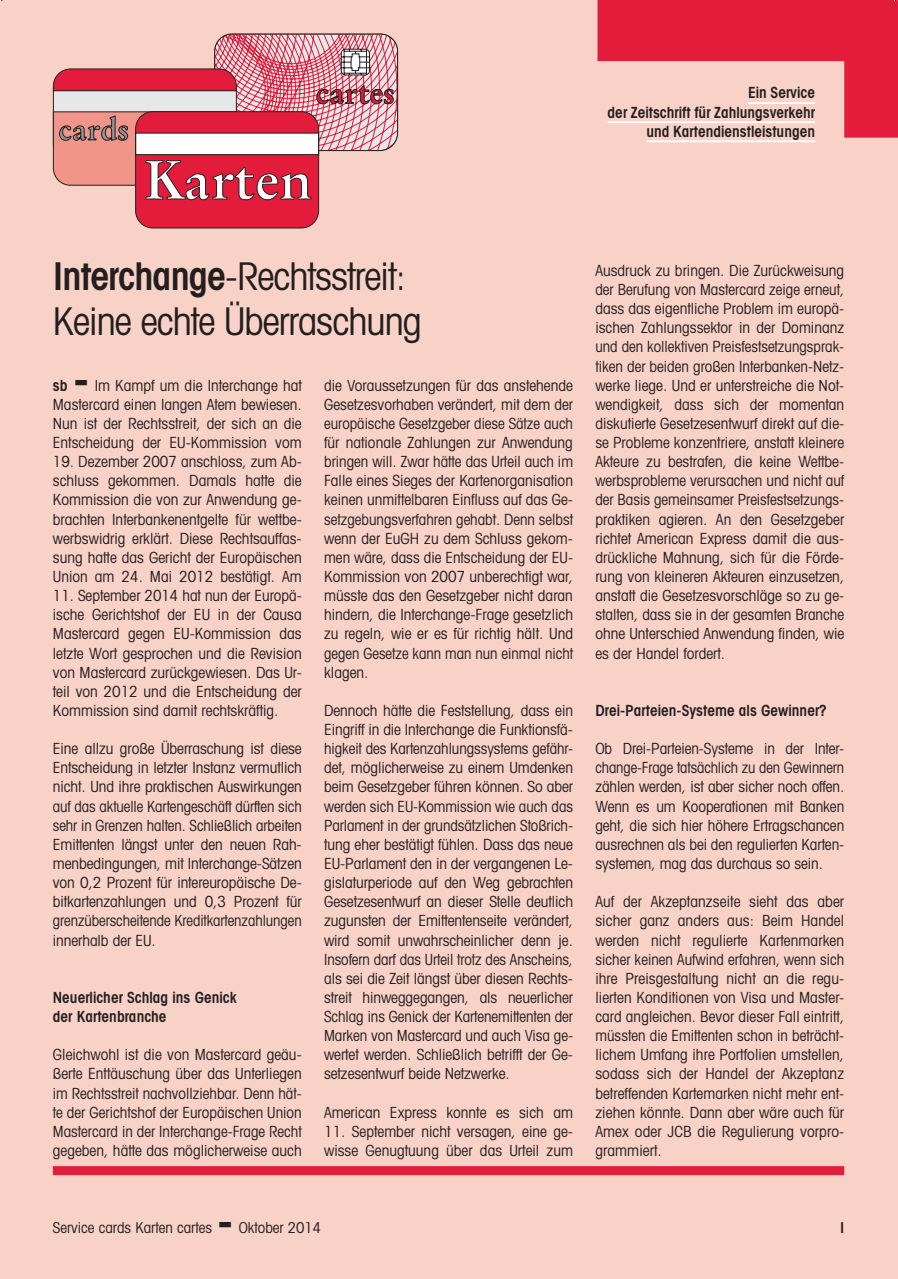
<style>
.page{position:relative;width:898px;height:1279px;background:#fff}
.page>*{position:absolute;margin:0;border:0;box-sizing:border-box;transform-origin:0 0}
.t1{font:700 54.75px "Stempel Garamond";color:#fff}
.t2{font:condensed 38.25px/45px "Avant Garde";letter-spacing:-.025em;color:#231f20}
.t3{font:700 30.45px "Stempel Garamond";color:#e41c3b}
.t4{font:700 30.45px "Stempel Garamond";color:#939598}
.t5{font:condensed 15.3px/19.2px "Avant Garde";color:#231f20;text-align:justify}
.t6{font:600 condensed 15.3px/19.2px "Avant Garde";color:#231f20;text-align:right}
.t7{font:condensed 15px "Avant Garde";color:#231f20}
.t8{font:600 condensed 15px "Avant Garde";color:#231f20}
.s1{font-weight:600}
</style>
<div class="page">
<div style="left:2px;top:0;width:895px;height:1279px;background:#f9d2c7"></div>
<hr style="left:0;top:0;width:2px;height:1279px;background:#f9d2c7">
<div style="left:53px;top:1166px;width:791px;height:9px;background:#e41c3b"></div>
<hr style="left:646px;top:140px;width:169px;height:2px;background:#fff">
<div style="left:136px;top:112px;width:182px;height:116px;background:#e41c3b;border-radius:17px"></div>
<svg style="left:53px;top:34px;width:344px;height:167px"></svg>
<svg style="left:597px;top:0;width:301px;height:138px"></svg>
<h3 class="t4" style="left:58px;top:111px;width:72px">cards</h3>
<h3 class="t3" style="left:316px;top:74px;width:81px">cartes</h3>
<h1 class="t1" style="left:143px;top:146px;width:171px">Karten</h1>
<p class="t6" style="left:607px;top:83px;width:209px">Ein Service<br>der Zeitschrift für Zahlungsverkehr und Kartendienstleistungen</p>
<h2 class="t2" style="left:53px;top:253px;width:370px"><span class="s1">Interchange</span>-Rechtsstreit:<br>Keine echte Überraschung</h2>
<p class="t5" style="left:53px;top:375px;width:250px;text-indent:42px">Im Kampf um die Interchange hat Mastercard einen langen Atem bewiesen.<br>Nun ist der Rechtsstreit, der sich an die Entscheidung der EU-Kommission vom</p>
<p class="t5" style="left:53px;top:452px;width:250px">19. Dezember 2007 anschloss, zum Ab&shy;schluss gekommen. Damals hatte die Kommission die von zur Anwendung ge&shy;brachten Interbankenentgelte für wettbe&shy;werbswidrig erklärt. Diese Rechtsauffas&shy;sung hatte das Gericht der Europäischen Union am 24. Mai 2012 bestätigt. Am</p>
<p class="t5" style="left:53px;top:586px;width:250px">11. September 2014 hat nun der Europä&shy;ische Gerichtshof der EU in der Causa Mastercard gegen EU-Kommission das letzte Wort gesprochen und die Revision von Mastercard zurückgewiesen. Das Ur&shy;teil von 2012 und die Entscheidung der Kommission sind damit rechtskräftig.</p>
<p class="t5" style="left:53px;top:739px;width:250px">Eine allzu große Überraschung ist diese Entscheidung in letzter Instanz vermutlich nicht. Und ihre praktischen Auswirkungen auf das aktuelle Kartengeschäft dürften sich sehr in Grenzen halten. Schließlich arbeiten Emittenten längst unter den neuen Rah&shy;menbedingungen, mit Interchange-Sätzen von 0,2 Prozent für intereuropäische De&shy;bitkartenzahlungen und 0,3 Prozent für grenzüberscheitende Kreditkartenzahlungen innerhalb der EU.</p>
<p class="t6" style="left:53px;top:375px;width:16px">sb</p>
<p class="t6" style="left:53px;top:988px;width:185px;text-align:left">Neuerlicher Schlag ins Genick der Kartenbranche</p>
<p class="t5" style="left:53px;top:1045px;width:250px">Gleichwohl ist die von Mastercard geäu&shy;ßerte Enttäuschung über das Unterliegen im Rechtsstreit nachvollziehbar. Denn hät&shy;te der Gerichtshof der Europäischen Union Mastercard in der Interchange-Frage Recht gegeben, hätte das möglicherweise auch</p>
<p class="t5" style="left:324px;top:375px;width:250px">die Voraussetzungen für das anstehende Gesetzesvorhaben verändert, mit dem der europäische Gesetzgeber diese Sätze auch für nationale Zahlungen zur Anwendung bringen will. Zwar hätte das Urteil auch im Falle eines Sieges der Kartenorganisation keinen unmittelbaren Einfluss auf das Ge&shy;setzgebungsverfahren gehabt. Denn selbst wenn der EuGH zu dem Schluss gekom&shy;men wäre, dass die Entscheidung der EU-Kommission von 2007 unberechtigt war, müsste das den Gesetzgeber nicht daran hindern, die Interchange-Frage gesetzlich zu regeln, wie er es für richtig hält. Und gegen Gesetze kann man nun einmal nicht klagen.</p>
<p class="t5" style="left:324px;top:700px;width:250px">Dennoch hätte die Feststellung, dass ein Eingriff in die Interchange die Funktionsfä&shy;higkeit des Kartenzahlungssystems gefähr&shy;det, möglicherweise zu einem Umdenken beim Gesetzgeber führen können. So aber werden sich EU-Kommission wie auch das Parlament in der grundsätzlichen Stoßrich&shy;tung eher bestätigt fühlen. Dass das neue EU-Parlament den in der vergangenen Le&shy;gislaturperiode auf den Weg gebrachten Gesetzesentwurf an dieser Stelle deutlich zugunsten der Emittentenseite verändert, wird somit unwahrscheinlicher denn je.<br>Insofern darf das Urteil trotz des Anscheins, als sei die Zeit längst über diesen Rechts&shy;streit hinweggegangen, als neuerlicher Schlag ins Genick der Kartenemittenten der Marken von Mastercard und auch Visa ge&shy;wertet werden. Schließlich betrifft der Ge&shy;setzesentwurf beide Netzwerke.</p>
<p class="t5" style="left:324px;top:1102px;width:250px">American Express konnte es sich am</p>
<p class="t5" style="left:324px;top:1121px;width:250px">11. September nicht versagen, eine ge&shy;wisse Genugtuung über das Urteil zum</p>
<p class="t5" style="left:595px;top:260px;width:250px">Ausdruck zu bringen. Die Zurückweisung der Berufung von Mastercard zeige erneut, dass das eigentliche Problem im europä&shy;ischen Zahlungssektor in der Dominanz und den kollektiven Preisfestsetzungsprak&shy;tiken der beiden großen Interbanken-Netz&shy;werke liege. Und er unterstreiche die Not&shy;wendigkeit, dass sich der momentan diskutierte Gesetzesentwurf direkt auf die&shy;se Probleme konzentriere, anstatt kleinere Akteure zu bestrafen, die keine Wettbe&shy;werbsprobleme verursachen und nicht auf der Basis gemeinsamer Preisfestsetzungs&shy;praktiken agieren. An den Gesetzgeber richtet American Express damit die aus&shy;drückliche Mahnung, sich für die Förde&shy;rung von kleineren Akteuren einzusetzen, anstatt die Gesetzesvorschläge so zu ge&shy;stalten, dass sie in der gesamten Branche ohne Unterschied Anwendung finden, wie es der Handel fordert.</p>
<p class="t6" style="left:595px;top:701px;width:233px">Drei-Parteien-Systeme als Gewinner?</p>
<p class="t5" style="left:595px;top:739px;width:250px">Ob Drei-Parteien-Systeme in der Inter&shy;change-Frage tatsächlich zu den Gewinnern zählen werden, ist aber sicher noch offen.<br>Wenn es um Kooperationen mit Banken geht, die sich hier höhere Ertragschancen ausrechnen als bei den regulierten Karten&shy;systemen, mag das durchaus so sein.</p>
<p class="t5" style="left:595px;top:892px;width:250px">Auf der Akzeptanzseite sieht das aber sicher ganz anders aus: Beim Handel werden nicht regulierte Kartenmarken sicher keinen Aufwind erfahren, wenn sich ihre Preisgestaltung nicht an die regu&shy;lierten Konditionen von Visa und Master&shy;card angleichen. Bevor dieser Fall eintritt, müssten die Emittenten schon in beträcht&shy;lichem Umfang ihre Portfolien umstellen, sodass sich der Handel der Akzeptanz betreffenden Kartemarken nicht mehr ent&shy;ziehen könnte. Dann aber wäre auch für Amex oder JCB die Regulierung vorpro&shy;grammiert.</p>
<p class="t7" style="left:53px;top:1218px;width:161px">Service cards Karten cartes</p>
<p class="t7" style="left:239px;top:1218px;width:84px">Oktober 2014</p>
<p class="t8" style="left:840px;top:1218px;width:6px">I</p>
</div>
